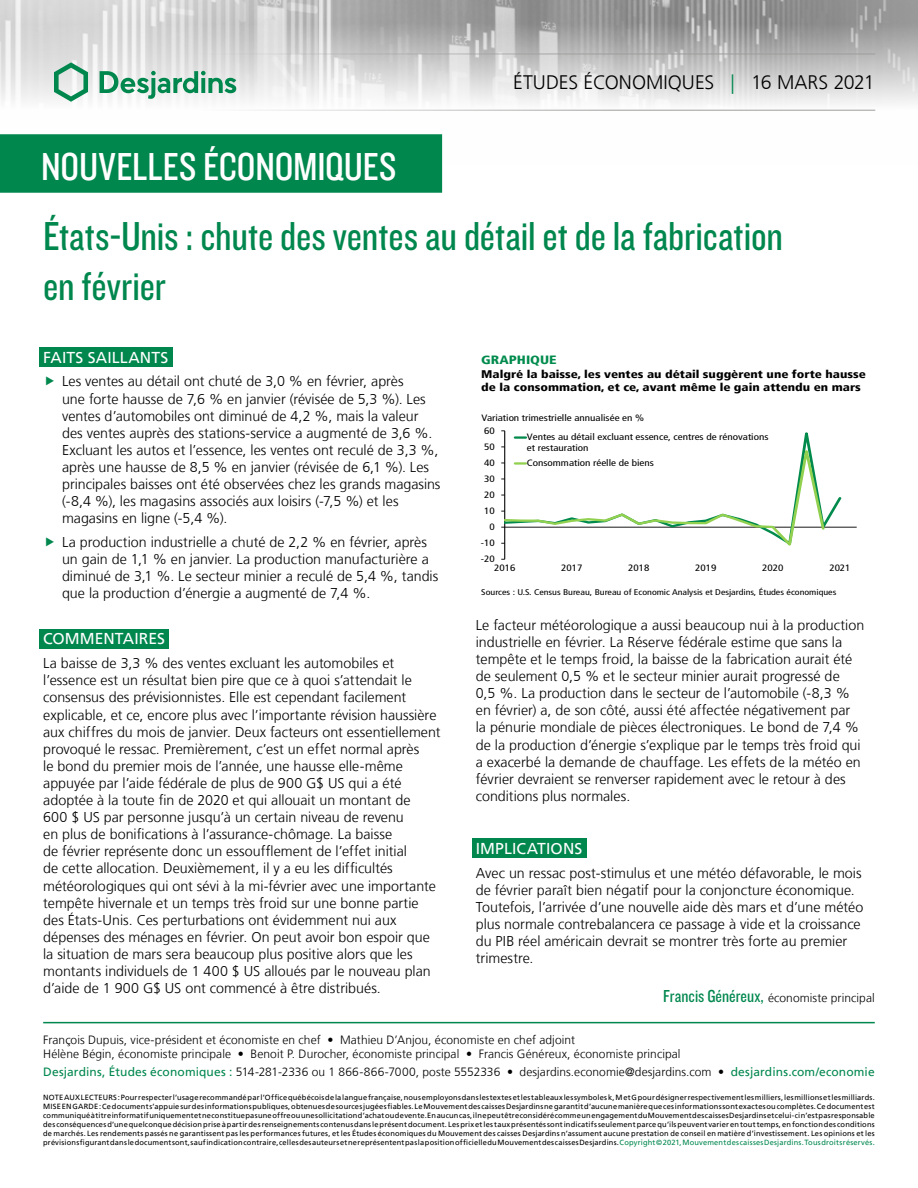
<style>
.page{position:relative;width:918px;height:1188px;background:#fff}
.page>*{position:absolute;margin:0;border:0;box-sizing:border-box;transform-origin:0 0}
.t1{font:42px/50.4px "Knockout 29 Junior Ltweight";color:#00874e}
.t2{font:40.5px "Knockout 29 Junior Ltweight";color:#fff}
.t3{font:300 19.5px "Frutiger LT";color:#000}
.t4{font:15.75px "Frutiger LT";letter-spacing:.005em;color:#fff}
.t5{font:300 14.25px/17.1px "Frutiger LT";color:#000}
.t6{font:300 12px/14.4px "Frutiger LT";letter-spacing:.005em;color:#000}
.t7{font:900 condensed 12px "Frutiger LT";color:#008b4d;scale:1.2 1}
.t8{font:900 condensed 11.1px/13.2px "Frutiger LT";color:#000;scale:1.2 1}
.t9{font:condensed 9.3px "Frutiger LT";color:#000;scale:1.2 1}
.t10{font:condensed 9.15px/10.8px "Frutiger LT";color:#000;scale:1.2 1}
.t11{font:condensed 8.25px "Frutiger LT";color:#000;scale:1.2 1}
.t12{font:7.5px/9px "Frutiger LT";letter-spacing:.025em;color:#000;text-align:justify}
.s1{color:#00874e}
.s2{font-family:"Knockout 29 Junior Ltweight";font-weight:400;font-size:18px;color:#00874e}
.s3{font-weight:400;color:#00874e}
</style>
<div class="page">
<img style="left:0;top:0;width:918px;height:164px">
<hr style="left:43px;top:54px;width:832px;height:1px;background:#9d9d9c">
<hr style="left:43px;top:110px;width:832px;height:1px;background:#9d9d9c">
<svg style="left:54px;top:62px;width:34px;height:40px"></svg>
<svg style="left:100px;top:71px;width:136px;height:28px"></svg>
<div style="left:0;top:135px;width:441px;height:57px;background:#00874e"></div>
<div style="left:0;top:134px;width:442px;height:59px;border:2px solid #00874e"></div>
<hr style="left:43px;top:1022px;width:832px;height:1px;background:#00874e">
<div style="left:39px;top:347px;width:133px;height:20px;background:#00874e"></div>
<div style="left:39px;top:629px;width:130px;height:19px;background:#00874e"></div>
<div style="left:472px;top:838px;width:114px;height:20px;background:#00874e"></div>
<hr style="left:504px;top:431px;width:1px;height:128px;background:#000">
<hr style="left:505px;top:527px;width:352px;height:1px;background:#000">
<svg style="left:501px;top:431px;width:343px;height:119px"></svg>
<h2 class="t2" style="left:41px;top:140px;width:357px">NOUVELLES ÉCONOMIQUES</h2>
<h3 class="t3" style="left:513px;top:72px;width:363px">ÉTUDES ÉCONOMIQUES <span class="s1">|</span> 16 MARS 2021</h3>
<h1 class="t1" style="left:43px;top:209px;width:741px">États-Unis : chute des ventes au détail et de la fabrication en février</h1>
<p class="t4" style="left:43px;top:348px;width:127px">FAITS SAILLANTS</p>
<p class="t5" style="left:62px;top:373px;width:380px">Les ventes au détail ont chuté de 3,0 % en février, après<br>une forte hausse de 7,6 % en janvier (révisée de 5,3 %). Les ventes d’automobiles ont diminué de 4,2 %, mais la valeur des ventes auprès des stations-service a augmenté de 3,6 %.<br>Excluant les autos et l’essence, les ventes ont reculé de 3,3 %, après une hausse de 8,5 % en janvier (révisée de 6,1 %). Les principales baisses ont été observées chez les grands magasins (-8,4 %), les magasins associés aux loisirs (-7,5 %) et les magasins en ligne (-5,4 %).</p>
<p class="t5" style="left:62px;top:534px;width:378px">La production industrielle a chuté de 2,2 % en février, après un gain de 1,1 % en janvier. La production manufacturière a diminué de 3,1 %. Le secteur minier a reculé de 5,4 %, tandis que la production d’énergie a augmenté de 7,4 %.</p>
<p class="t4" style="left:43px;top:630px;width:123px">COMMENTAIRES</p>
<p class="t5" style="left:43px;top:655px;width:399px">La baisse de 3,3 % des ventes excluant les automobiles et l’essence est un résultat bien pire que ce à quoi s’attendait le consensus des prévisionnistes. Elle est cependant facilement explicable, et ce, encore plus avec l’importante révision haussière aux chiffres du mois de janvier. Deux facteurs ont essentiellement provoqué le ressac. Premièrement, c’est un effet normal après<br>le bond du premier mois de l’année, une hausse elle-même appuyée par l’aide fédérale de plus de 900 G$ US qui a été adoptée à la toute fin de 2020 et qui allouait un montant de<br>600 $ US par personne jusqu’à un certain niveau de revenu<br>en plus de bonifications à l’assurance-chômage. La baisse<br>de février représente donc un essoufflement de l’effet initial<br>de cette allocation. Deuxièmement, il y a eu les difficultés météorologiques qui ont sévi à la mi-février avec une importante tempête hivernale et un temps très froid sur une bonne partie des États‑Unis. Ces perturbations ont évidemment nui aux dépenses des ménages en février. On peut avoir bon espoir que la situation de mars sera beaucoup plus positive alors que les montants individuels de 1 400 $ US alloués par le nouveau plan d’aide de 1 900 G$ US ont commencé à être distribués.</p>
<p class="t7" style="left:481px;top:353px;width:64px">GRAPHIQUE</p>
<p class="t8" style="left:481px;top:367px;width:322px">Malgré la baisse, les ventes au détail suggèrent une forte hausse de la consommation, et ce, avant même le gain attendu en mars</p>
<p class="t10" style="left:481px;top:413px;width:137px">Variation trimestrielle annualisée en %</p>
<p class="t9" style="left:484px;top:425px;width:10px">60</p>
<p class="t10" style="left:484px;top:441px;width:10px">50</p>
<p class="t10" style="left:484px;top:457px;width:10px">40</p>
<p class="t9" style="left:484px;top:473px;width:10px">30</p>
<p class="t10" style="left:484px;top:489px;width:10px">20</p>
<p class="t10" style="left:484px;top:505px;width:10px">10</p>
<p class="t9" style="left:489px;top:521px;width:6px">0</p>
<p class="t10" style="left:481px;top:537px;width:13px">-10</p>
<p class="t10" style="left:481px;top:554px;width:13px">-20</p>
<p class="t10" style="left:527px;top:432px;width:203px">Ventes au détail excluant essence, centres de rénovations et restauration</p>
<p class="t10" style="left:527px;top:458px;width:107px">Consommation réelle de biens</p>
<p class="t9" style="left:494px;top:562px;width:19px">2016</p>
<p class="t9" style="left:561px;top:562px;width:19px">2017</p>
<p class="t9" style="left:628px;top:562px;width:19px">2018</p>
<p class="t9" style="left:695px;top:562px;width:19px">2019</p>
<p class="t9" style="left:762px;top:562px;width:19px">2020</p>
<p class="t9" style="left:829px;top:562px;width:19px">2021</p>
<p class="t11" style="left:481px;top:587px;width:297px">Sources : U.S. Census Bureau, Bureau of Economic Analysis et Desjardins, Études économiques</p>
<p class="t5" style="left:476px;top:617px;width:390px">Le facteur météorologique a aussi beaucoup nui à la production industrielle en février. La Réserve fédérale estime que sans la tempête et le temps froid, la baisse de la fabrication aurait été de seulement 0,5 % et le secteur minier aurait progressé de<br>0,5 %. La production dans le secteur de l’automobile (-8,3 % en février) a, de son côté, aussi été affectée négativement par<br>la pénurie mondiale de pièces électroniques. Le bond de 7,4 % de la production d’énergie s’explique par le temps très froid qui a exacerbé la demande de chauffage. Les effets de la météo en février devraient se renverser rapidement avec le retour à des conditions plus normales.</p>
<p class="t4" style="left:476px;top:839px;width:108px">IMPLICATIONS</p>
<p class="t5" style="left:476px;top:864px;width:389px">Avec un ressac post-stimulus et une météo défavorable, le mois de février paraît bien négatif pour la conjoncture économique.<br>Toutefois, l’arrivée d’une nouvelle aide dès mars et d’une météo plus normale contrebalancera ce passage à vide et la croissance du PIB réel américain devrait se montrer très forte au premier trimestre.</p>
<p class="t6" style="left:663px;top:991px;width:213px"><span class="s2">Francis Généreux,</span> économiste principal</p>
<p class="t6" style="left:43px;top:1032px;width:639px">François Dupuis, vice-président et économiste en chef • Mathieu D’Anjou, économiste en chef adjoint<br>Hélène Bégin, économiste principale • Benoit P. Durocher, économiste principal • Francis Généreux, économiste principal</p>
<p class="t6" style="left:43px;top:1065px;width:833px"><span class="s3">Desjardins, Études économiques :</span> 514‑281‑2336 ou 1 866‑866‑7000, poste 5552336 • desjardins.economie@desjardins.com • <span class="s3">desjardins.com/economie</span></p>
<p class="t12" style="left:43px;top:1093px;width:833px">NOTE AUX LECTEURS: Pour respecter l’usage recommandé par l’Office québécois de la langue française, nous employons dans les textes et les tableaux les symboles k, M et G pour désigner respectivement les milliers, les millions et les milliards.<br>MISE EN GARDE: Ce document s’appuie sur des informations publiques, obtenues de sources jugées fiables. Le Mouvement des caisses Desjardins ne garantit d’aucune manière que ces informations sont exactes ou complètes. Ce document est communiqué à titre informatif uniquement et ne constitue pas une offre ou une sollicitation d’achat ou de vente. En aucun cas, il ne peut être considéré comme un engagement du Mouvement des caisses Desjardins et celui-ci n’est pas responsable des conséquences d’une quelconque décision prise à partir des renseignements contenus dans le présent document. Les prix et les taux présentés sont indicatifs seulement parce qu’ils peuvent varier en tout temps, en fonction des conditions de marchés. Les rendements passés ne garantissent pas les performances futures, et les Études économiques du Mouvement des caisses Desjardins n’assument aucune prestation de conseil en matière d’investissement. Les opinions et les prévisions figurant dans le document sont, sauf indication contraire, celles des auteurs et ne représentent pas la position officielle du Mouvement des caisses Desjardins. <span class="s1">Copyright©2021, Mouvement des caisses Desjardins. Tous droits réservés.</span></p>
</div>
